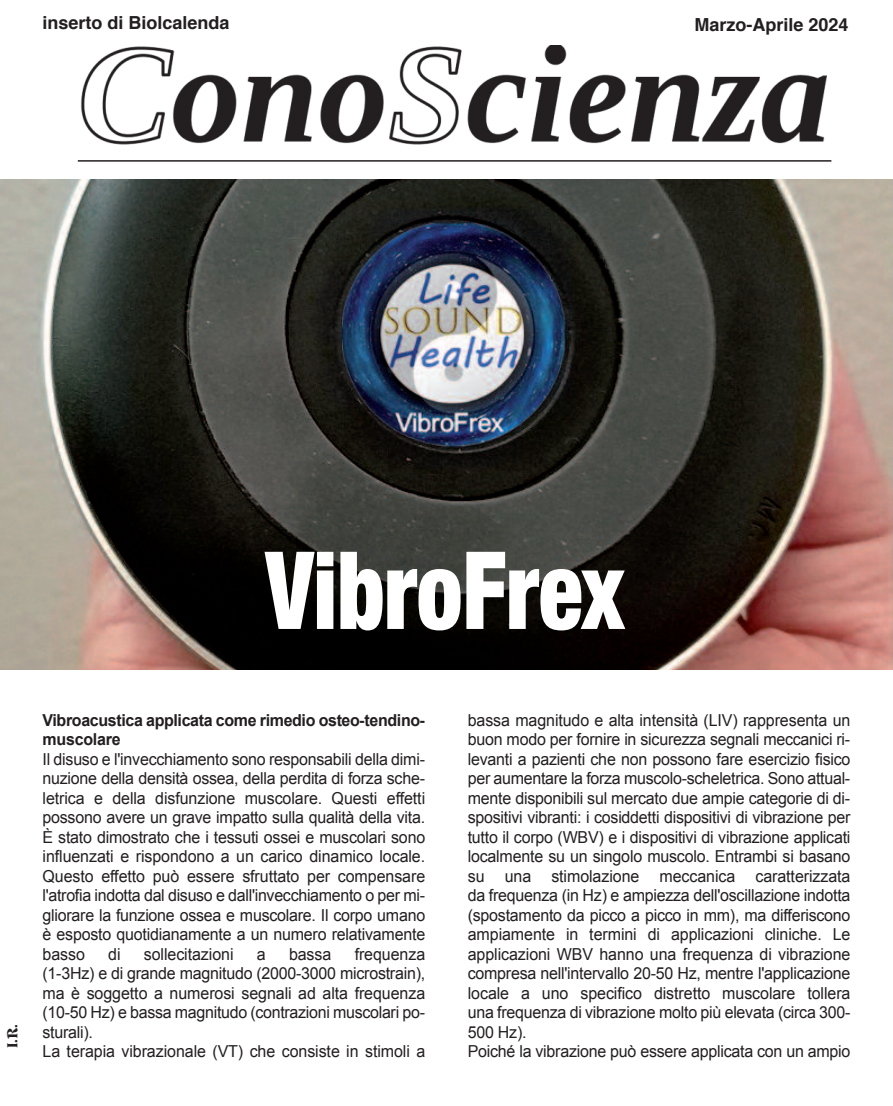
<style>
.page{position:relative;width:893px;height:1106px;background:#fff}
.page>*{position:absolute;margin:0;border:0;box-sizing:border-box;transform-origin:0 0}
.t1{font:900 condensed 108px "Helvetica Neue";color:#fff;scale:.85 1}
.t2{font:700 18px "Helvetica";color:#231f20}
.t3{font:16.5px/19.5px "Arial";letter-spacing:-.015em;color:#231f20}
.t4{font:700 16.5px/19.5px "Arial";letter-spacing:-.02em;color:#231f20}
.t5{font:15px "De Vinne Orn";color:#231f20}
</style>
<div class="page">
<img style="left:0;top:179px;width:893px;height:490px">
<img style="left:81px;top:46px;width:746px;height:99px">
<hr style="left:78px;top:160px;width:753px;height:2px;background:#231f20">
<p class="t2" style="left:43px;top:15px;width:189px">inserto di Biolcalenda</p>
<p class="t2" style="left:694px;top:17px;width:156px">Marzo-Aprile 2024</p>
<h1 class="t1" style="left:266px;top:552px;width:424px">VibroFrex</h1>
<p class="t5" style="left:4px;top:1048px;width:25px;rotate:-90deg">I.R.</p>
<p class="t4" style="left:43px;top:710px;width:384px">Vibroacustica applicata come rimedio osteo-tendino&shy;muscolare</p>
<p class="t3" style="left:43px;top:749px;width:384px;text-align:justify">Il disuso e l'invecchiamento sono responsabili della dimi&shy;nuzione della densità ossea, della perdita di forza sche&shy;letrica e della disfunzione muscolare. Questi effetti possono avere un grave impatto sulla qualità della vita.<br>È stato dimostrato che i tessuti ossei e muscolari sono influenzati e rispondono a un carico dinamico locale.<br>Questo effetto può essere sfruttato per compensare l'atrofia indotta dal disuso e dall'invecchiamento o per mi&shy;gliorare la funzione ossea e muscolare. Il corpo umano è esposto quotidianamente a un numero relativamente basso</p>
<p class="t3" style="left:43px;top:944px;width:384px;text-indent:312px">frequenza (1-3Hz) e di grande magnitudo (2000-3000 microstrain), ma è soggetto a numerosi segnali ad alta frequenza (10-50 Hz) e bassa magnitudo (contrazioni muscolari po&shy;sturali).<br>La terapia vibrazionale (VT) che consiste in stimoli a</p>
<p class="t3" style="left:108px;top:944px;width:14px">di</p>
<p class="t3" style="left:144px;top:944px;width:91px">sollecitazioni</p>
<p class="t3" style="left:257px;top:944px;width:10px">a</p>
<p class="t3" style="left:289px;top:944px;width:44px">bassa</p>
<p class="t3" style="left:468px;top:710px;width:384px">bassa magnitudo e alta intensità (LIV) rappresenta un buon modo per fornire in sicurezza segnali meccanici ri&shy;levanti a pazienti che non possono fare esercizio fisico per aumentare la forza muscolo-scheletrica. Sono attual&shy;mente disponibili sul mercato due ampie categorie di di&shy;spositivi vibranti: i cosiddetti dispositivi di vibrazione per tutto il corpo (WBV) e i dispositivi di vibrazione applicati localmente su un singolo muscolo. Entrambi si basano su una stimolazione meccanica caratterizzata da frequenza (in Hz) e ampiezza dell'oscillazione indotta (spostamento da picco a picco in mm), ma differiscono ampiamente in termini di applicazioni cliniche. Le applicazioni WBV hanno una frequenza di vibrazione compresa nell'intervallo 20-50 Hz, mentre l'applicazione locale a uno specifico distretto muscolare tollera una frequenza di vibrazione molto più elevata (circa 300- 500 Hz).<br>Poiché la vibrazione può essere applicata con un ampio</p>
</div>
